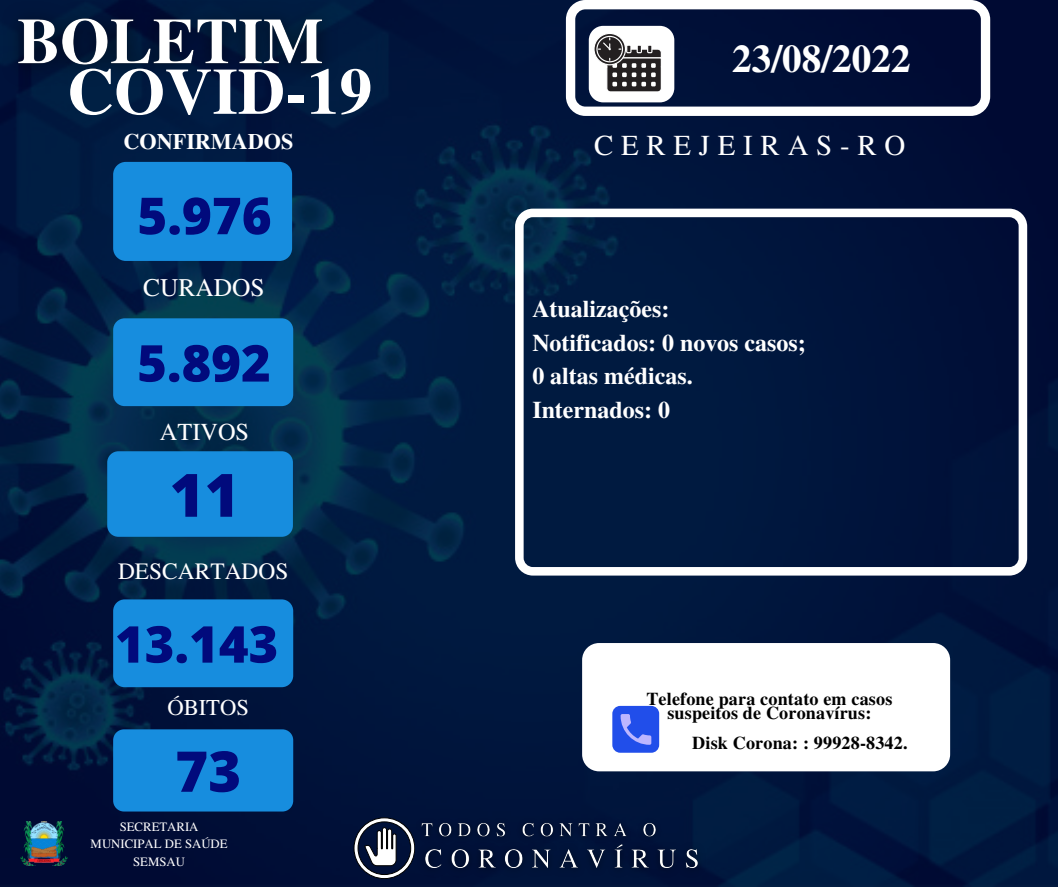
<style>
.page{position:relative;width:1058px;height:887px;background:#fff}
.page>*{position:absolute;margin:0;border:0;box-sizing:border-box;transform-origin:0 0}
.t1{font:700 65.4px "Te X Gyre Termes";color:#fff}
.t2{font:800 59.7px "Open Sans";color:#010a7c}
.t3{font:800 56.25px "Open Sans";color:#010a7c}
.t4{font:800 51px "Open Sans";color:#010a7c}
.t5{font:800 50.7px "Open Sans";color:#010a7c}
.t6{font:700 39.15px "Te X Gyre Termes";color:#fff}
.t7{font:28.95px "Te X Gyre Termes";letter-spacing:.27em;color:#fff}
.t8{font:25.35px "Te X Gyre Termes";color:#fff}
.t9{font:24.3px "Te X Gyre Termes";color:#fff}
.t10{font:700 24px/33.8px "Te X Gyre Termes";color:#fff}
.t11{font:23.4px "Te X Gyre Termes";color:#fff}
.t12{font:22.65px "Te X Gyre Termes";color:#fff}
.t13{font:700 22.2px "Te X Gyre Termes";color:#fff}
.t14{font:700 18px/14.9px "Te X Gyre Termes";letter-spacing:.01em;color:#000;text-align:center}
.t15{font:12.75px/17.5px "Te X Gyre Termes";color:#fff;text-align:center}
</style>
<div class="page">
<img style="left:0;top:0;width:1058px;height:886px">
<img style="left:20px;top:821px;width:48px;height:44px">
<div style="left:107px;top:451px;width:186px;height:86px;background:#178dde;border-radius:11px"></div>
<div style="left:113px;top:318px;width:180px;height:88px;background:#178dde;border-radius:12px"></div>
<div style="left:113px;top:162px;width:179px;height:99px;background:#178dde;border-radius:13px"></div>
<div style="left:113px;top:729px;width:180px;height:82px;background:#178dde;border-radius:11px"></div>
<svg style="left:354px;top:817px;width:59px;height:61px"></svg>
<svg style="left:566px;top:0;width:424px;height:116px;fill:#000f37"></svg>
<div style="left:589px;top:26px;width:85px;height:76px;background:#fff;border-radius:14px"></div>
<svg style="left:594px;top:34px;width:67px;height:58px"></svg>
<div style="left:582px;top:643px;width:368px;height:128px;background:#fff;border-radius:17px"></div>
<div style="left:612px;top:706px;width:47px;height:46px;background:#214eea;border-radius:8px"></div>
<svg style="left:620px;top:714px;width:31px;height:30px"></svg>
<img style="left:0;top:0;width:350px;height:115px">
<div style="left:412px;top:806px;width:269px;height:46px;background:#00133a"></div>
<img style="left:413px;top:826px;width:307px;height:60px">
<svg style="left:515px;top:209px;width:512px;height:366px;background:#13274b"></svg>
<div style="left:113px;top:599px;width:180px;height:88px;background:#178dde;border-radius:12px"></div>
<h1 class="t1" style="left:67px;top:41px;width:307px">COVID-19</h1>
<p class="t13" style="left:124px;top:124px;width:171px">CONFIRMADOS</p>
<h3 class="t4" style="left:137px;top:180px;width:136px">5.976</h3>
<h3 class="t8" style="left:143px;top:269px;width:123px">CURADOS</h3>
<h3 class="t5" style="left:137px;top:327px;width:135px">5.892</h3>
<h3 class="t9" style="left:160px;top:414px;width:91px">ATIVOS</h3>
<h2 class="t2" style="left:170px;top:453px;width:71px">11</h2>
<p class="t11" style="left:118px;top:554px;width:172px">DESCARTADOS</p>
<h3 class="t5" style="left:115px;top:608px;width:165px">13.143</h3>
<p class="t12" style="left:167px;top:691px;width:83px">ÓBITOS</p>
<h3 class="t3" style="left:175px;top:731px;width:67px">73</h3>
<p class="t15" style="left:91px;top:816px;width:138px">SECRETARIA<br>MUNICIPAL DE SAÚDE<br>SEMSAU</p>
<h3 class="t6" style="left:732px;top:28px;width:180px">23/08/2022</h3>
<h3 class="t7" style="left:594px;top:124px;width:313px">CEREJEIRAS-RO</h3>
<h3 class="t10" style="left:532px;top:291px;width:275px">Atualizações:<br>Notificados: 0 novos casos;<br>0 altas médicas.<br>Internados: 0</h3>
<p class="t14" style="left:646px;top:690px;width:247px">Telefone para contato em casos suspeitos de Coronavírus:</p>
<p class="t14" style="left:692px;top:735px;width:217px">Disk Corona: : 99928-8342.</p>
</div>
